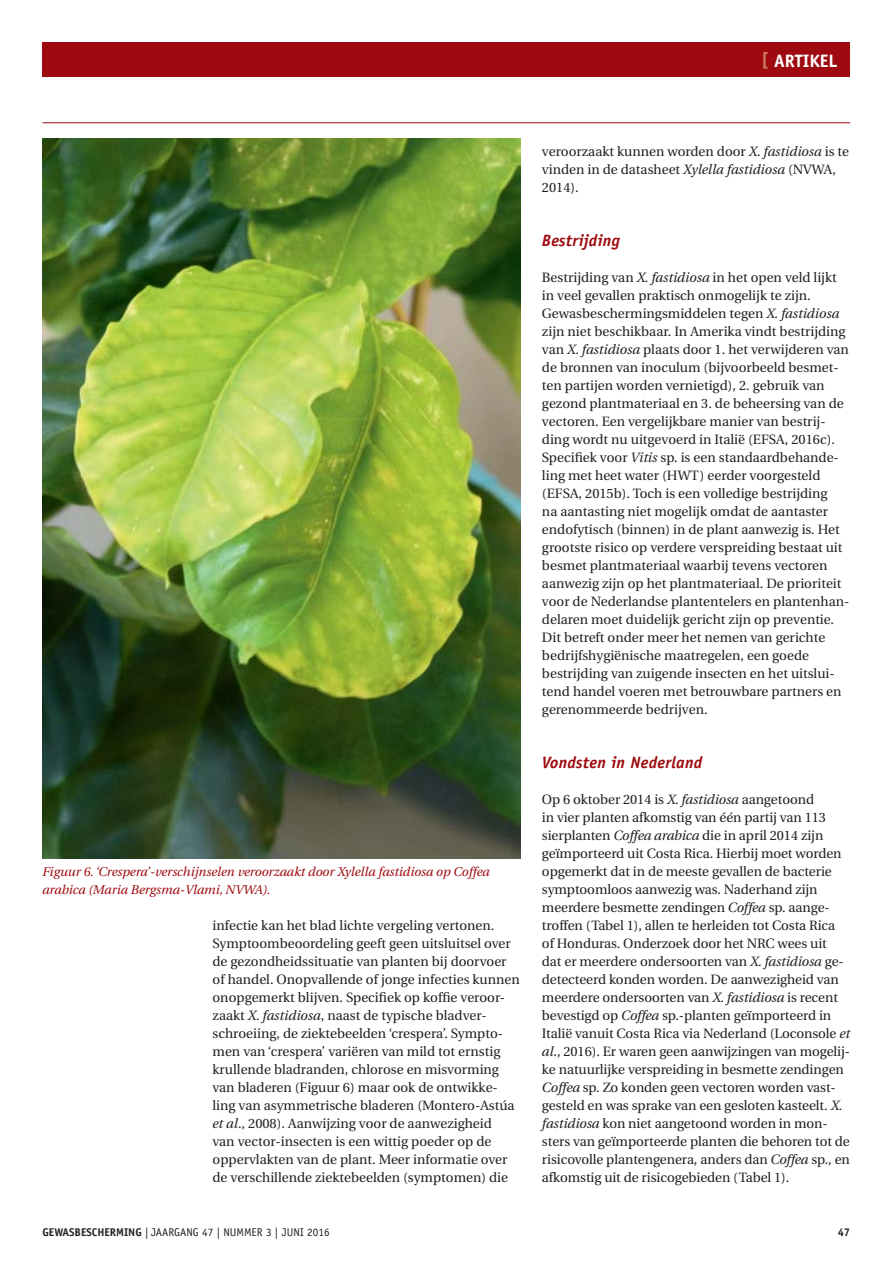
<style>
.page{position:relative;width:893px;height:1263px;background:#fff}
.page>*{position:absolute;margin:0;border:0;box-sizing:border-box;transform-origin:0 0}
.t1{font:700 18px "Officina Sans";color:#fff}
.t2{font:italic 700 16.5px "Officina Sans";letter-spacing:.015em;color:#9e0a0f}
.t3{font:13.5px/18px "Utopia";color:#231f20}
.t4{font:italic 12.75px/18px "Utopia";color:#9e0a0f}
.t5{font:11.25px "Officina Sans";color:#231f20}
.t6{font:700 11.25px "Officina Sans";color:#231f20}
.s1{color:#cb7c64}
.s2{font-style:italic}
.s3{font-weight:700}
</style>
<div class="page">
<div style="left:43px;top:43px;width:807px;height:34px;background:#9e0a0f"></div>
<hr style="left:43px;top:122px;width:807px;height:1px;background:#9e0a0f">
<img style="left:43px;top:138px;width:478px;height:720px">
<h1 class="t1" style="left:761px;top:54px;width:78px"><span class="s1">[</span> ARTIKEL</h1>
<p class="t4" style="left:43px;top:864px;width:449px">Figuur 6. ‘Crespera’-verschijnselen veroorzaakt door Xylella fastidiosa op Coffea arabica (Maria Bergsma-Vlami, NVWA).</p>
<p class="t3" style="left:213px;top:918px;width:309px">infectie kan het blad lichte vergeling vertonen.<br>Symptoombeoordeling geeft geen uitsluitsel over de gezondheidssituatie van planten bij doorvoer of handel. Onopvallende of jonge infecties kunnen onopgemerkt blijven. Specifiek op koffie veroor&shy;zaakt <span class="s2">X. fastidiosa</span>, naast de typische bladver&shy;schroeiing, de ziektebeelden ‘crespera’. Sympto&shy;men van ‘crespera’ variëren van mild tot ernstig krullende bladranden, chlorose en misvorming van bladeren (Figuur 6) maar ook de ontwikke&shy;ling van asymmetrische bladeren (Montero-Astúa <span class="s2">et al</span>., 2008). Aanwijzing voor de aanwezigheid<br>van vector-insecten is een wittig poeder op de oppervlakten van de plant. Meer informatie over de verschillende ziektebeelden (symptomen) die</p>
<p class="t3" style="left:542px;top:144px;width:309px">veroorzaakt kunnen worden door <span class="s2">X. fastidiosa</span> is te vinden in de datasheet <span class="s2">Xylella fastidiosa</span> (NVWA,<br>2014).</p>
<p class="t2" style="left:542px;top:234px;width:79px">Bestrijding</p>
<p class="t3" style="left:542px;top:270px;width:309px">Bestrijding van <span class="s2">X. fastidiosa</span> in het open veld lijkt in veel gevallen praktisch onmogelijk te zijn.<br>Gewasbeschermingsmiddelen tegen <span class="s2">X. fastidiosa </span>zijn niet beschikbaar. In Amerika vindt bestrijding van <span class="s2">X. fastidiosa</span> plaats door 1. het verwijderen van de bronnen van inoculum (bijvoorbeeld besmet&shy;ten partijen worden vernietigd), 2. gebruik van gezond plantmateriaal en 3. de beheersing van de vectoren. Een vergelijkbare manier van bestrij&shy;ding wordt nu uitgevoerd in Italië (EFSA, 2016c).<br>Specifiek voor <span class="s2">Vitis</span> sp. is een standaardbehande&shy;ling met heet water (HWT) eerder voorgesteld (EFSA, 2015b). Toch is een volledige bestrijding<br>na aantasting niet mogelijk omdat de aantaster endofytisch (binnen) in de plant aanwezig is. Het grootste risico op verdere verspreiding bestaat uit besmet plantmateriaal waarbij tevens vectoren aanwezig zijn op het plantmateriaal. De prioriteit voor de Nederlandse plantentelers en plantenhan&shy;delaren moet duidelijk gericht zijn op preventie.<br>Dit betreft onder meer het nemen van gerichte bedrijfshygiënische maatregelen, een goede bestrijding van zuigende insecten en het uitslui&shy;tend handel voeren met betrouwbare partners en gerenommeerde bedrijven.</p>
<p class="t2" style="left:542px;top:756px;width:162px">Vondsten in Nederland</p>
<p class="t3" style="left:542px;top:792px;width:310px">Op 6 oktober 2014 is <span class="s2">X. fastidiosa</span> aangetoond<br>in vier planten afkomstig van één partij van 113 sierplanten <span class="s2">Coffea arabica</span> die in april 2014 zijn geïmporteerd uit Costa Rica. Hierbij moet worden opgemerkt dat in de meeste gevallen de bacterie symptoomloos aanwezig was. Naderhand zijn meerdere besmette zendingen <span class="s2">Coffea</span> sp. aange&shy;troffen (Tabel 1), allen te herleiden tot Costa Rica of Honduras. Onderzoek door het NRC wees uit<br>dat er meerdere ondersoorten van <span class="s2">X. fastidiosa</span> ge&shy;detecteerd konden worden. De aanwezigheid van meerdere ondersoorten van <span class="s2">X. fastidiosa</span> is recent bevestigd op <span class="s2">Coffea</span> sp.-planten geïmporteerd in Italië vanuit Costa Rica via Nederland (Loconsole <span class="s2">et al</span>., 2016). Er waren geen aanwijzingen van mogelij&shy;ke natuurlijke verspreiding in besmette zendingen <span class="s2">Coffea</span> sp. Zo konden geen vectoren worden vast&shy;gesteld en was sprake van een gesloten kasteelt. <span class="s2">X. fastidiosa</span> kon niet aangetoond worden in mon&shy;sters van geïmporteerde planten die behoren tot de risicovolle plantengenera, anders dan <span class="s2">Coffea</span> sp., en afkomstig uit de risicogebieden (Tabel 1).</p>
<p class="t5" style="left:42px;top:1228px;width:289px"><span class="s3">GEWASBESCHERMING</span> | JAARGANG 47 | NUMMER 3 | JUNI 2016</p>
<p class="t6" style="left:838px;top:1228px;width:14px">47</p>
</div>
